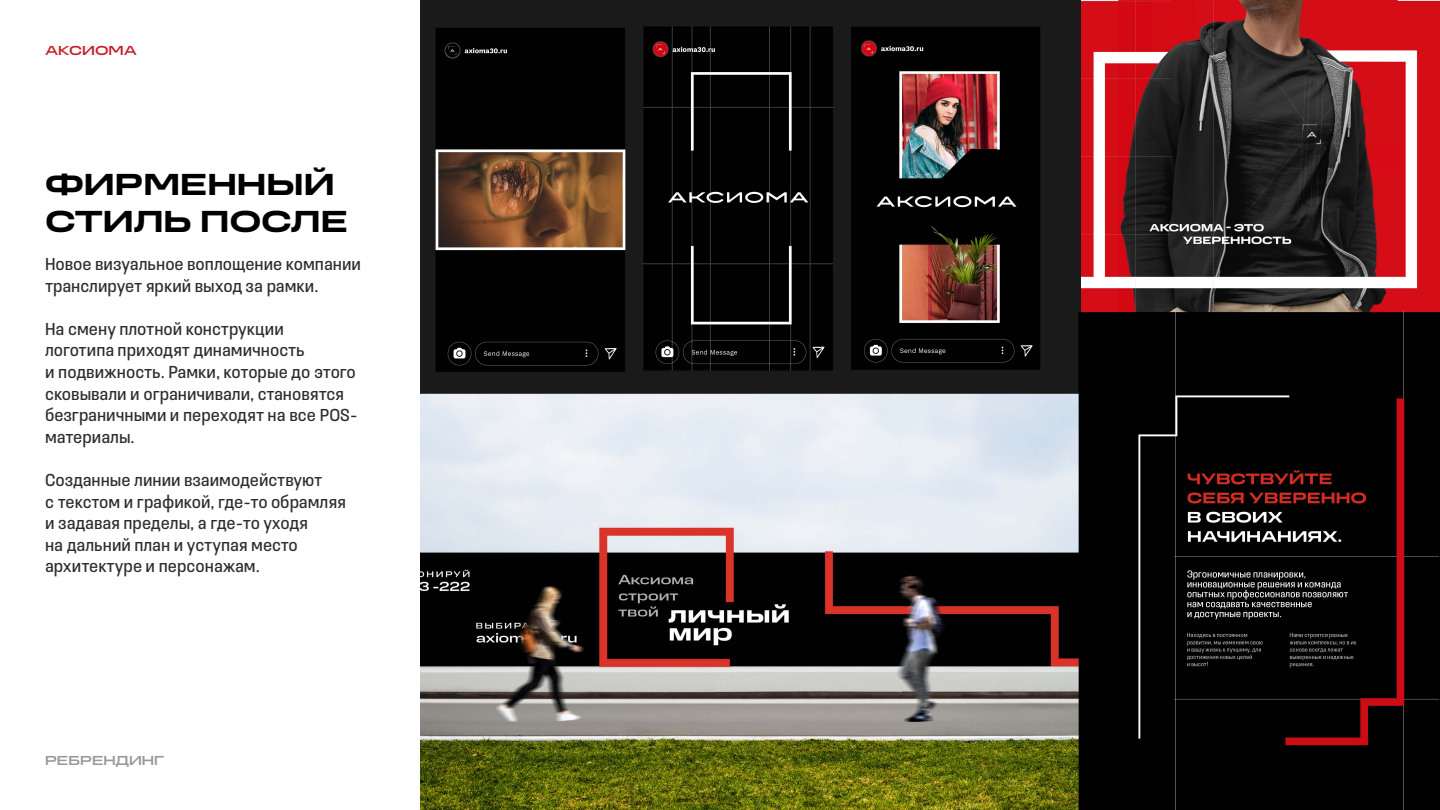
<style>
.page{position:relative;width:1440px;height:810px;background:#fff}
.page>*{position:absolute;margin:0;border:0;box-sizing:border-box;transform-origin:0 0}
.t1{font:700 31.5px/37.8px "Loos Extended";color:#000}
.t2{font:18px/21.6px "Loos Condensed";color:#2d2d2d}
.t3{font:500 13.5px "Loos Extended";color:#999}
.t4{font:500 13.5px "Loos Extended";color:#c7212b}
</style>
<div class="page">
<img style="left:420px;top:0;width:1020px;height:810px">
<p class="t4" style="left:45px;top:41px;width:94px">АКСИОМА</p>
<h1 class="t1" style="left:45px;top:163px;width:304px">ФИРМЕННЫЙ<br>СТИЛЬ ПОСЛЕ</h1>
<p class="t2" style="left:45px;top:252px;width:318px">Новое визуальное воплощение компании транслирует яркий выход за рамки.</p>
<p class="t2" style="left:45px;top:317px;width:314px">На смену плотной конструкции логотипа приходят динамичность<br>и подвижность. Рамки, которые до этого сковывали и ограничивали, становятся безграничными и переходят на все POS&shy;материалы.</p>
<p class="t2" style="left:45px;top:468px;width:303px">Созданные линии взаимодействуют<br>с текстом и графикой, где-то обрамляя и задавая пределы, а где-то уходя<br>на дальний план и уступая место архитектуре и персонажам.</p>
<p class="t3" style="left:45px;top:751px;width:121px">РЕБРЕНДИНГ</p>
</div>
